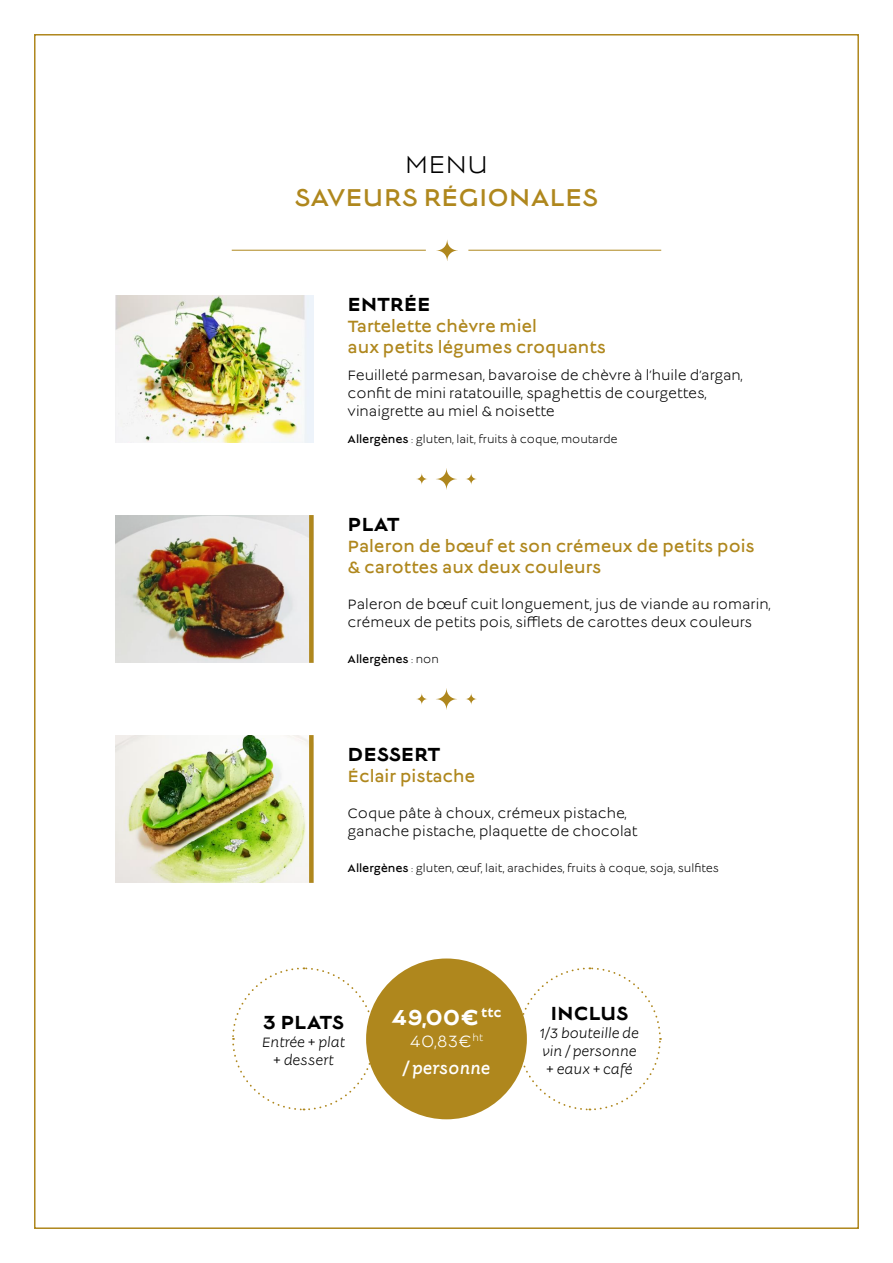
<style>
.page{position:relative;width:893px;height:1263px;background:#fff}
.page>*{position:absolute;margin:0;border:0;box-sizing:border-box;transform-origin:0 0}
.t1{font:27px "Lucien";color:#af871d}
.t2{font:27px "Lucien";color:#000}
.t3{font:700 24px "Lucien";color:#fff}
.t4{font:700 21px "Lucien";color:#000}
.t5{font:18px/21px "Lucien";color:#af871d}
.t6{font:italic 18px/27px "Lucien";color:#fff;text-align:center}
.t7{font:15px/18px "Lucien";color:#000}
.t8{font:italic 15px/18px "Lucien";color:#000;text-align:center}
.t9{font:12px "Lucien";color:#000}
.t10{font:12px "Lucien";color:#000}
.s1{font-style:inherit}
.s2{font-style:normal}
</style>
<div class="page">
<svg style="left:232px;top:967px;width:144px;height:144px"></svg>
<svg style="left:517px;top:967px;width:145px;height:144px"></svg>
<div style="left:366px;top:958px;width:161px;height:161px;background:#af871d;border-radius:50%"></div>
<hr style="left:232px;top:250px;width:194px;height:1px;background:#af871d">
<hr style="left:468px;top:250px;width:193px;height:1px;background:#af871d">
<svg style="left:436px;top:240px;width:22px;height:21px"></svg>
<svg style="left:436px;top:468px;width:21px;height:21px"></svg>
<svg style="left:416px;top:473px;width:11px;height:11px"></svg>
<svg style="left:466px;top:473px;width:11px;height:11px"></svg>
<svg style="left:436px;top:688px;width:21px;height:21px"></svg>
<svg style="left:416px;top:693px;width:11px;height:11px"></svg>
<svg style="left:466px;top:693px;width:11px;height:11px"></svg>
<img style="left:116px;top:515px;width:193px;height:148px">
<div style="left:309px;top:515px;width:5px;height:148px;background:#af871d"></div>
<img style="left:116px;top:295px;width:198px;height:148px">
<img style="left:116px;top:735px;width:193px;height:148px">
<div style="left:309px;top:735px;width:5px;height:148px;background:#af871d"></div>
<h1 class="t2" style="left:405px;top:153px;width:85px">MENU</h1>
<h1 class="t1" style="left:295px;top:185px;width:305px">SAVEURS RÉGIONALES</h1>
<h3 class="t4" style="left:348px;top:294px;width:84px">ENTRÉE</h3>
<p class="t5" style="left:348px;top:317px;width:260px">Tartelette chèvre miel<br>aux petits légumes croquants</p>
<p class="t7" style="left:348px;top:367px;width:397px">Feuilleté parmesan, bavaroise de chèvre à l’huile d’argan, confit de mini ratatouille, spaghettis de courgettes, vinaigrette au miel &amp; noisette</p>
<p class="t9" style="left:348px;top:434px;width:272px"><span class="s1">Allergènes</span> : gluten, lait, fruits à coque, moutarde</p>
<h3 class="t4" style="left:348px;top:514px;width:54px">PLAT</h3>
<p class="t5" style="left:348px;top:537px;width:409px">Paleron de bœuf et son crémeux de petits pois &amp; carottes aux deux couleurs</p>
<p class="t7" style="left:348px;top:596px;width:425px">Paleron de bœuf cuit longuement, jus de viande au romarin, crémeux de petits pois, sifflets de carottes deux couleurs</p>
<p class="t10" style="left:348px;top:654px;width:93px">Allergènes <span class="s1">: non</span></p>
<h3 class="t4" style="left:348px;top:745px;width:94px">DESSERT</h3>
<p class="t5" style="left:348px;top:767px;width:129px">Éclair pistache</p>
<p class="t7" style="left:348px;top:806px;width:292px">Coque pâte à choux, crémeux pistache, ganache pistache, plaquette de chocolat</p>
<p class="t9" style="left:348px;top:863px;width:373px"><span class="s1">Allergènes</span> : gluten, œuf, lait, arachides, fruits à coque, soja, sulfites</p>
<h3 class="t4" style="left:263px;top:1012px;width:83px">3 PLATS</h3>
<p class="t8" style="left:262px;top:1034px;width:85px">Entrée + plat + dessert</p>
<h2 class="t3" style="left:391px;top:1006px;width:112px">49,00€ <sup>ttc</sup></h2>
<p class="t6" style="left:403px;top:1029px;width:89px"><span class="s2">40,83€</span><sup>ht<br></sup>/ personne</p>
<h3 class="t4" style="left:550px;top:1003px;width:80px">INCLUS</h3>
<p class="t8" style="left:540px;top:1025px;width:101px;text-align:left">1/3 bouteille de vin / personne + eaux + café</p>
</div>
